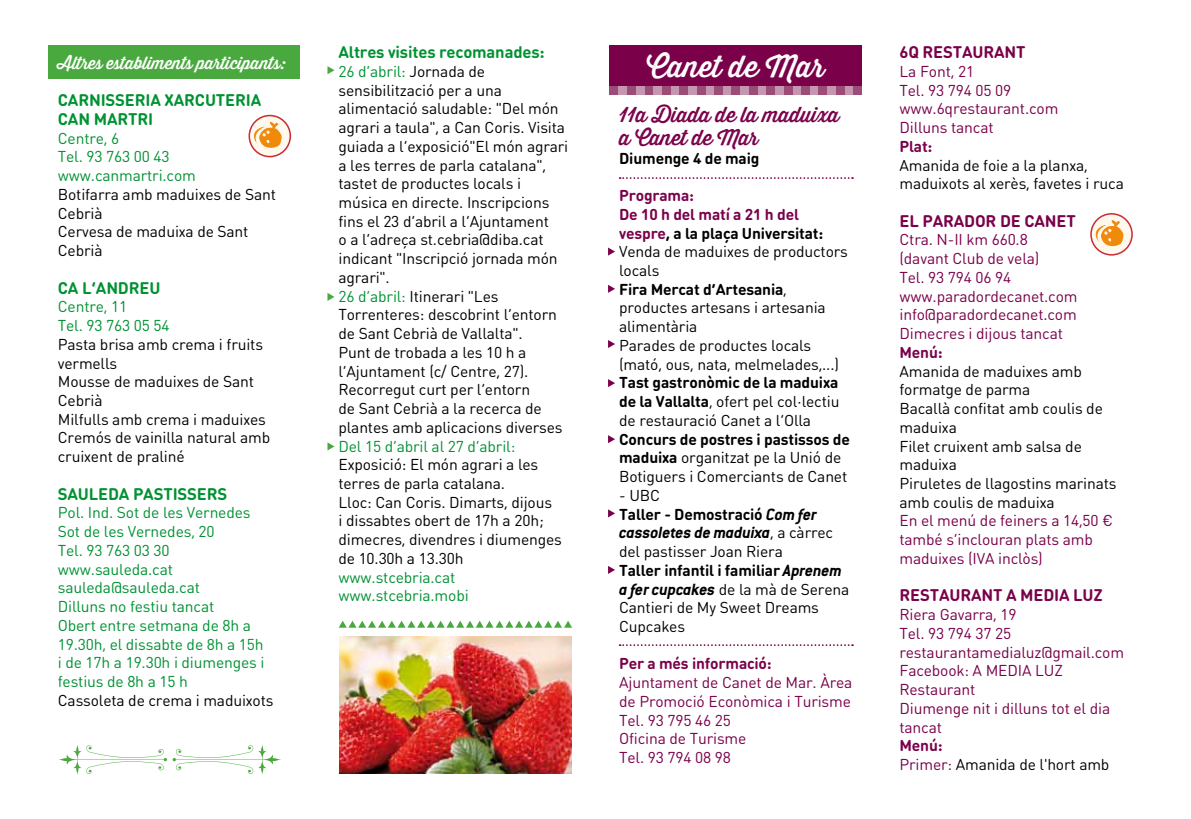
<style>
.page{position:relative;width:1191px;height:819px;background:#fff}
.page>*{position:absolute;margin:0;border:0;box-sizing:border-box;transform-origin:0 0}
.t1{font:29.75px "Thirsty Rough Reg";color:#fff}
.t2{font:21px/22.8px "Thirsty Rough Reg";letter-spacing:-.01em;color:#7a004a}
.t3{font:italic 700 17.85px "Conduit ITC";letter-spacing:-.01em;color:#000}
.t4{font:17.15px "Thirsty Rough Reg";letter-spacing:-.01em;color:#fff}
.t5{font:700 16.62px/18.7px "DIN Round Pro";letter-spacing:-.01em;color:#009233}
.t6{font:700 16.62px "DIN Round Pro";letter-spacing:-.01em;color:#7a004a}
.t7{font:15.58px/18.7px "DIN Round Pro";letter-spacing:-.01em;color:#000}
.t8{font:15.58px/18.7px "DIN Round Pro";letter-spacing:-.01em;color:#7a004a}
.t9{font:15.58px/18.7px "DIN Round Pro";letter-spacing:-.01em;color:#009233}
.t10{font:700 15.58px/18.7px "DIN Round Pro";letter-spacing:-.01em;color:#000}
.t11{font:700 15.58px "DIN Round Pro";letter-spacing:-.01em;color:#7a004a}
.s1{color:#009233}
.s2{font-weight:700;color:#7a004a}
.s3{font-weight:700}
.s4{font-weight:400}
.s5{font-family:"Conduit ITC";font-style:italic;font-size:17.85px}
.s6{font-family:"DIN Round Pro";font-weight:400;font-style:normal;font-size:15.58px}
.s7{font-family:"Conduit ITC";font-weight:700;font-style:italic;font-size:17.85px}
.s8{color:#7a004a}
</style>
<div class="page">
<svg style="left:327px;top:66px;width:7px;height:8px"></svg>
<svg style="left:608px;top:247px;width:7px;height:8px"></svg>
<svg style="left:608px;top:285px;width:7px;height:8px"></svg>
<svg style="left:608px;top:340px;width:7px;height:8px"></svg>
<svg style="left:608px;top:379px;width:7px;height:8px"></svg>
<svg style="left:608px;top:435px;width:7px;height:8px"></svg>
<svg style="left:608px;top:509px;width:7px;height:8px"></svg>
<svg style="left:608px;top:566px;width:7px;height:8px"></svg>
<svg style="left:327px;top:293px;width:7px;height:8px"></svg>
<svg style="left:327px;top:442px;width:7px;height:8px"></svg>
<div style="left:48px;top:45px;width:252px;height:34px;background:#49a93e"></div>
<div style="left:609px;top:45px;width:253px;height:49px;background:#7a004a"></div>
<div style="left:844px;top:86px;width:9px;height:9px;background:#c496b0"></div>
<div style="left:827px;top:86px;width:9px;height:9px;background:#c496b0"></div>
<div style="left:809px;top:86px;width:9px;height:9px;background:#c496b0"></div>
<div style="left:792px;top:86px;width:9px;height:9px;background:#c496b0"></div>
<div style="left:757px;top:86px;width:9px;height:9px;background:#c496b0"></div>
<div style="left:775px;top:86px;width:8px;height:9px;background:#c496b0"></div>
<div style="left:853px;top:86px;width:9px;height:9px;background:#9c4d77"></div>
<div style="left:836px;top:86px;width:8px;height:9px;background:#9c4d77"></div>
<div style="left:818px;top:86px;width:9px;height:9px;background:#9c4d77"></div>
<div style="left:801px;top:86px;width:8px;height:9px;background:#9c4d77"></div>
<div style="left:766px;top:86px;width:9px;height:9px;background:#9c4d77"></div>
<div style="left:783px;top:86px;width:9px;height:9px;background:#9c4d77"></div>
<div style="left:749px;top:86px;width:8px;height:9px;background:#9c4d77"></div>
<div style="left:740px;top:86px;width:9px;height:9px;background:#c496b0"></div>
<div style="left:722px;top:86px;width:9px;height:9px;background:#c496b0"></div>
<div style="left:705px;top:86px;width:9px;height:9px;background:#c496b0"></div>
<div style="left:688px;top:86px;width:8px;height:9px;background:#c496b0"></div>
<div style="left:653px;top:86px;width:9px;height:9px;background:#c496b0"></div>
<div style="left:670px;top:86px;width:9px;height:9px;background:#c496b0"></div>
<div style="left:731px;top:86px;width:9px;height:9px;background:#9c4d77"></div>
<div style="left:714px;top:86px;width:8px;height:9px;background:#9c4d77"></div>
<div style="left:696px;top:86px;width:9px;height:9px;background:#9c4d77"></div>
<div style="left:662px;top:86px;width:8px;height:9px;background:#9c4d77"></div>
<div style="left:679px;top:86px;width:9px;height:9px;background:#9c4d77"></div>
<div style="left:644px;top:86px;width:9px;height:9px;background:#9c4d77"></div>
<div style="left:636px;top:86px;width:8px;height:9px;background:#c496b0"></div>
<div style="left:618px;top:86px;width:9px;height:9px;background:#c496b0"></div>
<div style="left:627px;top:86px;width:9px;height:9px;background:#9c4d77"></div>
<div style="left:609px;top:86px;width:9px;height:9px;background:#9c4d77"></div>
<svg style="left:619px;top:177px;width:234px;height:2px"></svg>
<svg style="left:619px;top:644px;width:234px;height:2px"></svg>
<img style="left:339px;top:636px;width:232px;height:137px">
<svg style="left:339px;top:620px;width:233px;height:7px"></svg>
<svg style="left:58px;top:744px;width:109px;height:31px"></svg>
<svg style="left:173px;top:744px;width:108px;height:31px"></svg>
<svg style="left:249px;top:115px;width:41px;height:42px"></svg>
<div style="left:248px;top:115px;width:43px;height:42px;border:2px solid #c92d36;border-radius:50%"></div>
<svg style="left:253px;top:122px;width:29px;height:27px"></svg>
<div style="left:1091px;top:214px;width:41px;height:41px;background:#fff8ec;border-radius:50%"></div>
<div style="left:1090px;top:213px;width:42px;height:42px;border:2px solid #c92d36;border-radius:50%"></div>
<svg style="left:1094px;top:220px;width:29px;height:27px"></svg>
<p class="t4" style="left:58px;top:50px;width:229px">Altres establiments participants:</p>
<p class="t5" style="left:58px;top:90px;width:205px">CARNISSERIA XARCUTERIA<br>CAN MARTRI</p>
<p class="t9" style="left:58px;top:128px;width:140px">Centre, 6<br>Tel. 93 763 00 43 www.canmartri.com</p>
<p class="t7" style="left:58px;top:184px;width:220px">Botifarra amb maduixes de Sant<br>Cebrià<br>Cervesa de maduixa de Sant<br>Cebrià</p>
<p class="t5" style="left:58px;top:277px;width:104px">CA L’ANDREU</p>
<p class="t9" style="left:58px;top:297px;width:113px">Centre, 11<br>Tel. 93 763 05 54</p>
<p class="t7" style="left:58px;top:334px;width:214px">Pasta brisa amb crema i fruits vermells<br>Mousse de maduixes de Sant<br>Cebrià<br>Milfulls amb crema i maduixes<br>Cremós de vainilla natural amb cruixent de praliné</p>
<p class="t5" style="left:58px;top:483px;width:171px">SAULEDA PASTISSERS</p>
<p class="t9" style="left:58px;top:503px;width:208px">Pol. Ind. Sot de les Vernedes<br>Sot de les Vernedes, 20<br>Tel. 93 763 03 30 www.sauleda.cat sauleda@sauleda.cat<br>Dilluns no festiu tancat<br>Obert entre setmana de 8h a<br>19.30h, el dissabte de 8h a 15h i de 17h a 19.30h i diumenges i festius de 8h a 15 h</p>
<p class="t7" style="left:58px;top:690px;width:217px">Cassoleta de crema i maduixots</p>
<p class="t5" style="left:338px;top:42px;width:208px">Altres visites recomanades:</p>
<p class="t7" style="left:338px;top:61px;width:231px"><span class="s1">26 d’abril:</span> Jornada de sensibilització per a una alimentació saludable: "Del món agrari a taula", a Can Coris. Visita guiada a l’exposició"El món agrari a les terres de parla catalana", tastet de productes locals i música en directe. Inscripcions fins el 23 d’abril a l’Ajuntament<br>o a l’adreça st.cebria@diba.cat indicant "Inscripció jornada món agrari".<br><span class="s1">26 d’abril:</span> Itinerari "Les<br>Torrenteres: descobrint l’entorn de Sant Cebrià de Vallalta".<br>Punt de trobada a les 10 h a l’Ajuntament (c/ Centre, 27).<br>Recorregut curt per l’entorn<br>de Sant Cebrià a la recerca de plantes amb aplicacions diverses</p>
<p class="t9" style="left:338px;top:436px;width:178px">Del 15 d’abril al 27 d’abril:</p>
<p class="t7" style="left:338px;top:454px;width:225px">Exposició: El món agrari a les terres de parla catalana.<br>Lloc: Can Coris. Dimarts, dijous<br>i dissabtes obert de 17h a 20h; dimecres, divendres i diumenges de 10.30h a 13.30h</p>
<p class="t9" style="left:338px;top:567px;width:132px">www.stcebria.cat www.stcebria.mobi</p>
<h1 class="t1" style="left:647px;top:45px;width:179px">Canet de Mar</h1>
<h2 class="t2" style="left:619px;top:103px;width:222px">11a Diada de la maduixa a Canet de Mar</h2>
<p class="t10" style="left:619px;top:148px;width:142px">Diumenge 4 de maig</p>
<p class="t7" style="left:619px;top:185px;width:230px"><span class="s2">Programa:<br>De 10 h del matí a 21 h del vespre</span><span class="s3">, a la plaça Universitat:<br></span>Venda de maduixes de productors locals<br><span class="s3">Fira Mercat d’Artesania</span>, productes artesans i artesania alimentària<br>Parades de productes locals (mató, ous, nata, melmelades,...)</p>
<p class="t7" style="left:619px;top:373px;width:222px;text-align:justify"><span class="s3">Tast gastronòmic de la maduixa de la Vallalta</span>, ofert pel col·lectiu de restauració Canet a l’Olla</p>
<p class="t7" style="left:619px;top:429px;width:232px"><span class="s3">Concurs de postres i pastissos de maduixa</span> organitzat pe la Unió de<br>Botiguers i Comerciants de Canet</p>
<p class="t10" style="left:619px;top:485px;width:199px"><span class="s4">- UBC<br></span>Taller - Demostració <span class="s5">Com fer</span></p>
<p class="t3" style="left:619px;top:522px;width:215px">cassoletes de maduixa<span class="s6">, a càrrec</span></p>
<p class="t7" style="left:619px;top:541px;width:232px">del pastisser Joan Riera<br><span class="s3">Taller infantil i familiar</span> <span class="s7">Aprenem a fer cupcakes</span> de la mà de Serena<br>Cantieri de My Sweet Dreams<br>Cupcakes</p>
<p class="t11" style="left:619px;top:653px;width:154px">Per a més informació:</p>
<p class="t8" style="left:619px;top:672px;width:235px">Ajuntament de Canet de Mar. Àrea de Promoció Econòmica i Turisme<br>Tel. 93 795 46 25<br>Oficina de Turisme<br>Tel. 93 794 08 98</p>
<p class="t6" style="left:899px;top:41px;width:128px">6Q RESTAURANT</p>
<p class="t8" style="left:899px;top:61px;width:160px">La Font, 21<br>Tel. 93 794 05 09 www.6qrestaurant.com<br>Dilluns tancat</p>
<p class="t11" style="left:899px;top:135px;width:34px">Plat:</p>
<p class="t7" style="left:899px;top:155px;width:226px">Amanida de foie a la planxa, maduixots al xerès, favetes i ruca</p>
<p class="t6" style="left:899px;top:209px;width:178px">EL PARADOR DE CANET</p>
<p class="t8" style="left:899px;top:230px;width:180px">Ctra. N-II km 660.8 (davant Club de vela)<br>Tel. 93 794 06 94 www.paradordecanet.com info@paradordecanet.com<br>Dimecres i dijous tancat</p>
<p class="t11" style="left:899px;top:341px;width:45px">Menú:</p>
<p class="t7" style="left:899px;top:361px;width:219px">Amanida de maduixes amb formatge de parma<br>Bacallà confitat amb coulis de maduixa<br>Filet cruixent amb salsa de maduixa<br>Piruletes de llagostins marinats amb coulis de maduixa</p>
<p class="t8" style="left:899px;top:511px;width:215px">En el menú de feiners a 14,50 € també s’inclouran plats amb maduixes (IVA inclòs)</p>
<p class="t6" style="left:899px;top:584px;width:205px">RESTAURANT A MEDIA LUZ</p>
<p class="t8" style="left:899px;top:604px;width:226px">Riera Gavarra, 19<br>Tel. 93 794 37 25 restaurantamedialuz@gmail.com<br>Facebook: A MEDIA LUZ<br>Restaurant<br>Diumenge nit i dilluns tot el dia tancat</p>
<p class="t7" style="left:899px;top:735px;width:211px"><span class="s2">Menú:<br></span><span class="s8">Primer:</span> Amanida de l'hort amb</p>
</div>
